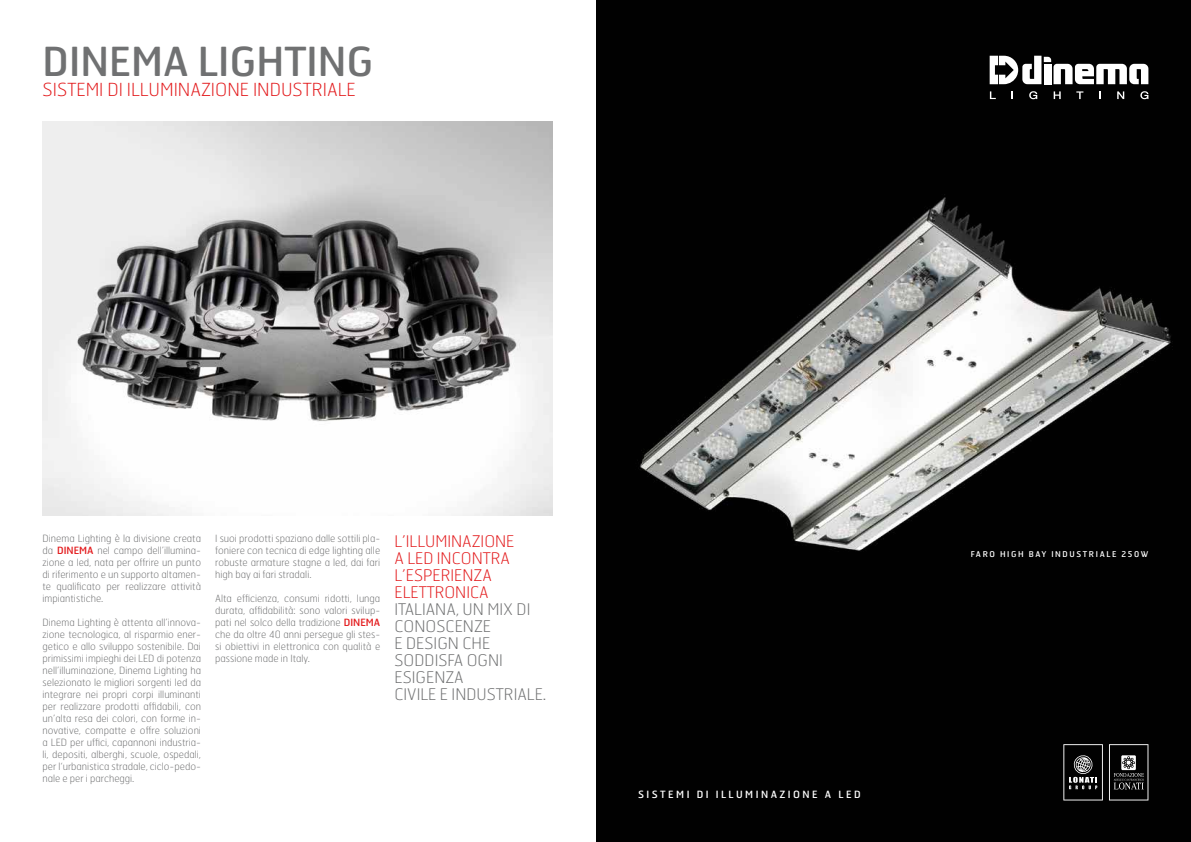
<style>
.page{position:relative;width:1191px;height:842px;background:#fff}
.page>*{position:absolute;margin:0;border:0;box-sizing:border-box;transform-origin:0 0}
.t1{font:40px "Hermes";color:#707172}
.t2{font:100 18px "Hermes";color:#e31b1d}
.t3{font:100 16px/17px "Hermes";color:#707172}
.t4{font:100 16px/17px "Hermes";color:#e31b1d}
.t5{font:100 10px/12px "Hermes";color:#707172;text-align:justify}
.t6{font:10px "Hermes";letter-spacing:.245em;color:#fff}
.t7{font:8px "Hermes";letter-spacing:.2em;color:#fff}
.s1{font-weight:400;color:#e31b1d}
</style>
<div class="page">
<img style="left:43px;top:122px;width:509px;height:394px">
<img style="left:597px;top:0;width:594px;height:842px">
<svg style="left:1109px;top:744px;width:39px;height:56px;background:#2d2d2d"></svg>
<svg style="left:1063px;top:744px;width:39px;height:56px;background:#2e2e2e"></svg>
<svg style="left:990px;top:91px;width:5px;height:8px"></svg>
<svg style="left:1011px;top:91px;width:2px;height:8px"></svg>
<svg style="left:1029px;top:91px;width:8px;height:8px"></svg>
<svg style="left:1053px;top:91px;width:7px;height:8px"></svg>
<svg style="left:1076px;top:91px;width:7px;height:8px"></svg>
<svg style="left:1117px;top:91px;width:7px;height:8px"></svg>
<svg style="left:1140px;top:91px;width:8px;height:8px"></svg>
<svg style="left:989px;top:56px;width:159px;height:28px"></svg>
<h1 class="t1" style="left:43px;top:36px;width:332px">DINEMA LIGHTING</h1>
<h2 class="t2" style="left:43px;top:79px;width:315px">SISTEMI DI ILLUMINAZIONE INDUSTRIALE</h2>
<p class="t5" style="left:43px;top:532px;width:160px">Dinema Lighting è la divisione creata da <span class="s1">DINEMA</span> nel campo dell’illumina&shy;zione a led, nata per offrire un punto di riferimento e un supporto altamen&shy;te qualificato per realizzare attività impiantistiche.</p>
<p class="t5" style="left:43px;top:616px;width:160px">Dinema Lighting è attenta all’innova&shy;zione tecnologica, al risparmio ener&shy;getico e allo sviluppo sostenibile. Dai primissimi impieghi dei LED di potenza nell’illuminazione, Dinema Lighting ha selezionato le migliori sorgenti led da integrare nei propri corpi illuminanti per realizzare prodotti affidabili, con un’alta resa dei colori, con forme in&shy;novative, compatte e offre soluzioni a LED per uffici, capannoni industria&shy;li, depositi, alberghi, scuole, ospedali, per l‘urbanistica stradale, ciclo-pedo&shy;nale e per i parcheggi.</p>
<p class="t5" style="left:215px;top:532px;width:166px">I suoi prodotti spaziano dalle sottili pla&shy;foniere con tecnica di edge lighting alle robuste armature stagne a led, dai fari high bay ai fari stradali.</p>
<p class="t5" style="left:215px;top:592px;width:166px">Alta efficienza, consumi ridotti, lunga durata, affidabilità: sono valori svilup&shy;pati nel solco della tradizione <span class="s1">DINEMA </span>che da oltre 40 anni persegue gli stes&shy;si obiettivi in elettronica con qualità e passione made in Italy.</p>
<h3 class="t4" style="left:394px;top:532px;width:122px">L’ILLUMINAZIONE<br>A LED INCONTRA<br>L’ESPERIENZA<br>ELETTRONICA</h3>
<h3 class="t3" style="left:394px;top:600px;width:153px">ITALIANA, UN MIX DI<br>CONOSCENZE<br>E DESIGN CHE<br>SODDISFA OGNI<br>ESIGENZA<br>CIVILE E INDUSTRIALE.</h3>
<p class="t6" style="left:638px;top:788px;width:224px">SISTEMI DI ILLUMINAZIONE A LED</p>
<p class="t7" style="left:971px;top:549px;width:179px">FARO HIGH BAY INDUSTRIALE 250W</p>
</div>
